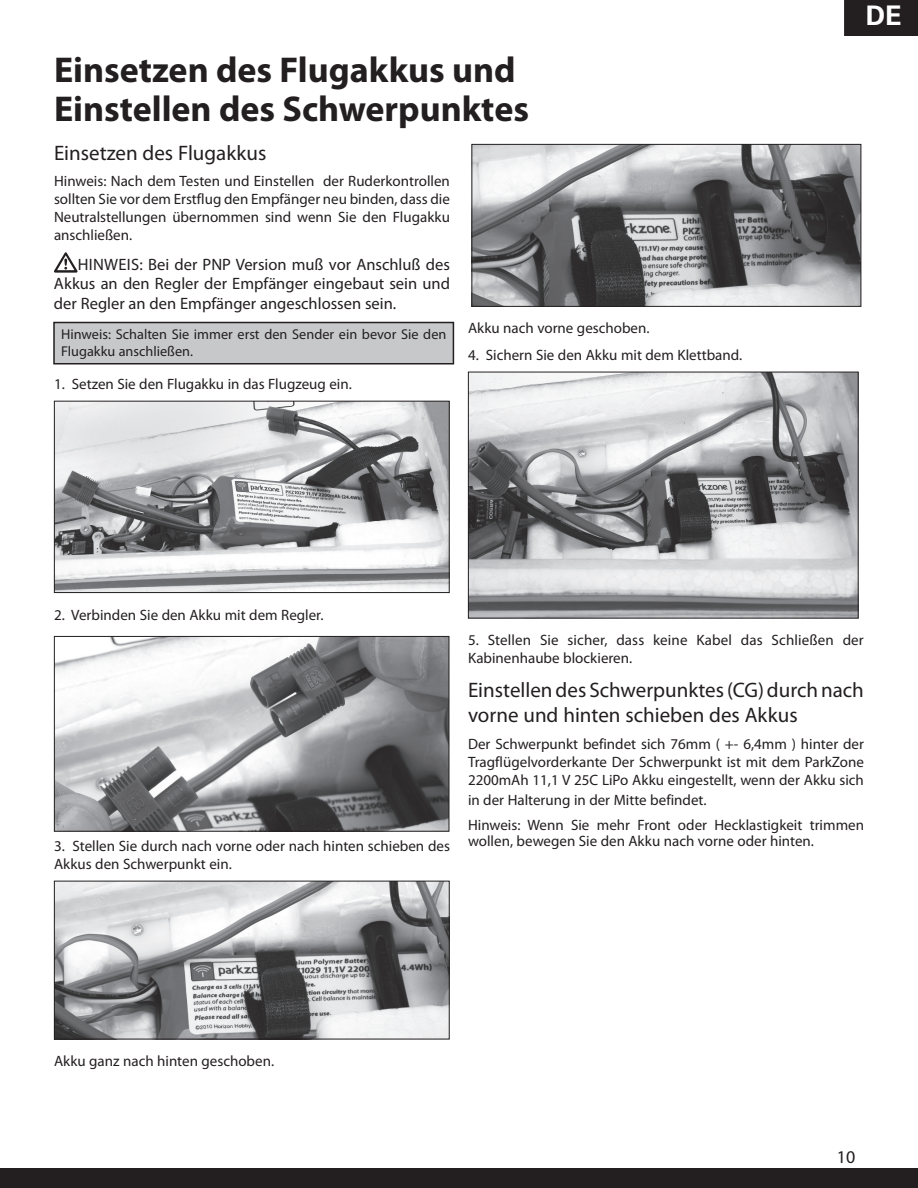
<style>
.page{position:relative;width:918px;height:1188px;background:#fff}
.page>*{position:absolute;margin:0;border:0;box-sizing:border-box;transform-origin:0 0}
.t1{font:700 36px/39.8px "Myriad Pro";color:#231f20}
.t2{font:700 27px "Univers LT Std";color:#fff}
.t3{font:21px/25.2px "Myriad Pro";color:#231f20}
.t4{font:18px "Myriad Pro";color:#231f20}
.t5{font:16.5px/19.8px "Myriad Pro";color:#231f20;text-align:justify}
.t6{font:15px/18px "Myriad Pro";color:#231f20}
.t7{font:14.25px/16.5px "Myriad Pro";color:#231f20}
</style>
<div class="page">
<div style="left:0;top:1169px;width:918px;height:19px;background:#231f20"></div>
<svg style="left:54px;top:252px;width:24px;height:21px"></svg>
<img style="left:56px;top:403px;width:392px;height:188px">
<div style="left:54px;top:401px;width:396px;height:192px;border:1px solid #231f20"></div>
<img style="left:56px;top:638px;width:391px;height:192px">
<div style="left:54px;top:636px;width:395px;height:196px;border:1px solid #231f20"></div>
<img style="left:56px;top:883px;width:392px;height:154px">
<div style="left:54px;top:881px;width:396px;height:158px;border:1px solid #231f20"></div>
<img style="left:473px;top:146px;width:386px;height:159px">
<div style="left:471px;top:144px;width:390px;height:163px;border:1px solid #231f20"></div>
<img style="left:470px;top:374px;width:387px;height:242px">
<div style="left:468px;top:372px;width:391px;height:246px;border:1px solid #231f20"></div>
<div style="left:54px;top:322px;width:399px;height:42px;background:#c7c8ca"></div>
<div style="left:53px;top:322px;width:401px;height:42px;border:2px solid #231f20"></div>
<div style="left:845px;top:1px;width:72px;height:34px;background:#231f20"></div>
<div style="left:844px;top:0;width:74px;height:36px;border:2px solid #231f20"></div>
<h1 class="t1" style="left:54px;top:49px;width:476px">Einsetzen des Flugakkus und<br>Einstellen des Schwerpunktes</h1>
<h3 class="t3" style="left:54px;top:140px;width:214px">Einsetzen des Flugakkus</h3>
<p class="t6" style="left:54px;top:172px;width:397px;text-align:justify">Hinweis: Nach dem Testen und Einstellen der Ruderkontrollen sollten Sie vor dem Erstflug den Empfänger neu binden, dass die Neutralstellungen übernommen sind wenn Sie den Flugakku anschließen.</p>
<p class="t5" style="left:78px;top:254px;width:21px">Hinweis</p>
<p class="t5" style="left:54px;top:254px;width:397px;text-indent:86px">: Bei der PNP Version muß vor Anschluß des Akkus an den Regler der Empfänger eingebaut sein und der Regler an den Empfänger angeschlossen sein.</p>
<p class="t7" style="left:61px;top:326px;width:387px">Hinweis: Schalten Sie immer erst den Sender ein bevor Sie den<br>Flugakku anschließen.</p>
<p class="t6" style="left:54px;top:375px;width:299px">1. Setzen Sie den Flugakku in das Flugzeug ein.</p>
<p class="t6" style="left:468px;top:319px;width:183px">Akku nach vorne geschoben.</p>
<p class="t6" style="left:468px;top:346px;width:276px">4. Sichern Sie den Akku mit dem Klettband.</p>
<p class="t6" style="left:54px;top:605px;width:271px">2. Verbinden Sie den Akku mit dem Regler.</p>
<h2 class="t2" style="left:866px;top:0;width:37px">DE</h2>
<p class="t6" style="left:54px;top:837px;width:398px">3. Stellen Sie durch nach vorne oder nach hinten schieben des<br>Akkus den Schwerpunkt ein.</p>
<p class="t6" style="left:468px;top:631px;width:397px">5. Stellen Sie sicher, dass keine Kabel das Schließen der<br>Kabinenhaube blockieren.</p>
<h3 class="t3" style="left:468px;top:677px;width:397px">Einstellen des Schwerpunktes (CG) durch nach vorne und hinten schieben des Akkus</h3>
<p class="t6" style="left:468px;top:735px;width:398px;text-align:justify">Der Schwerpunkt befindet sich 76mm ( +- 6,4mm ) hinter der Tragflügelvorderkante Der Schwerpunkt ist mit dem ParkZone 2200mAh 11,1 V 25C LiPo Akku eingestellt, wenn der Akku sich</p>
<p class="t6" style="left:468px;top:787px;width:398px;line-height:25.2px">in der Halterung in der Mitte befindet.<br>Hinweis: Wenn Sie mehr Front oder Hecklastigkeit trimmen</p>
<p class="t6" style="left:468px;top:832px;width:348px">wollen, bewegen Sie den Akku nach vorne oder hinten.</p>
<p class="t6" style="left:54px;top:1052px;width:222px">Akku ganz nach hinten geschoben.</p>
<p class="t4" style="left:837px;top:1145px;width:20px">10</p>
</div>
